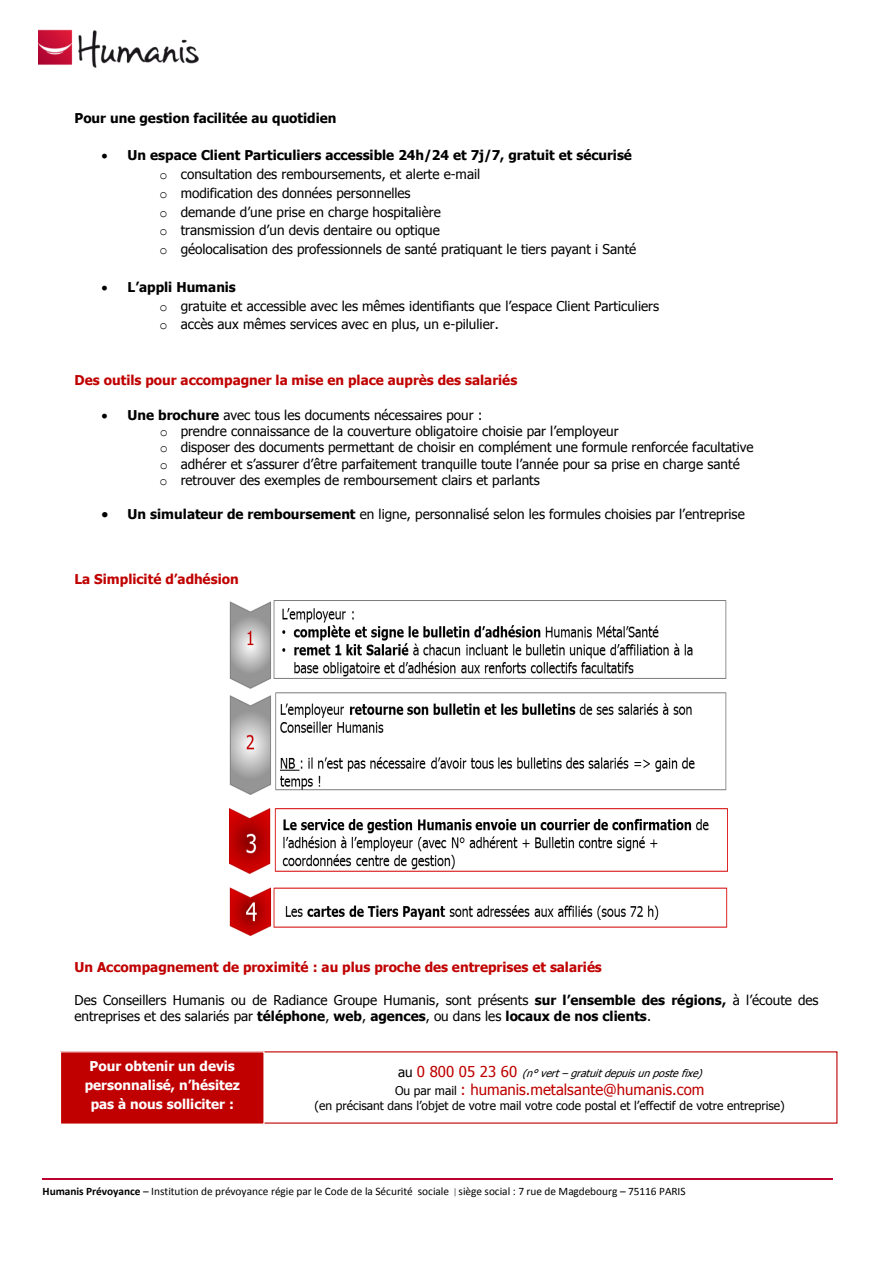
<style>
.page{position:relative;width:893px;height:1263px;background:#fff}
.page>*{position:absolute;margin:0;border:0;box-sizing:border-box;transform-origin:0 0}
.t1{font:15px "Tahoma";color:#c00000}
.t2{font:13.5px/16.2px "Tahoma";color:#000}
.t3{font:700 13.5px "Tahoma";color:#c00000}
.t4{font:700 13.5px "Tahoma";color:#000}
.t5{font:700 13.5px/18.6px "Tahoma";color:#fff;text-align:center}
.t6{font:12px "Tahoma";letter-spacing:-.005em;color:#000}
.t7{font:11.4px "Calibri";color:#000}
.t8{font:italic 10.5px "Tahoma";color:#000}
.s1{font-family:"Courier New"}
.s2{font-weight:700}
.s3{font-style:normal;font-size:13.5px}
.s4{font-style:normal;font-size:15px;color:#c00000}
.s5{font-size:12px;color:#000}
</style>
<div class="page">
<hr style="left:42px;top:1178px;width:791px;height:1px;background:#bd002e">
<img style="left:39px;top:29px;width:159px;height:39px">
<img style="left:229px;top:601px;width:498px;height:335px">
<div style="left:61px;top:1052px;width:203px;height:72px;background:#c00000"></div>
<div style="left:60px;top:1051px;width:205px;height:74px;border:1px solid #fff"></div>
<p class="t4" style="left:75px;top:109px;width:264px">Pour une gestion facilitée au quotidien</p>
<p class="t4" style="left:102px;top:147px;width:532px">• Un espace Client Particuliers accessible 24h/24 et 7j/7, gratuit et sécurisé</p>
<p class="t2" style="left:160px;top:166px;width:322px"><span class="s1">o</span> consultation des remboursements, et alerte e-mail</p>
<p class="t2" style="left:160px;top:185px;width:253px"><span class="s1">o</span> modification des données personnelles</p>
<p class="t2" style="left:160px;top:203px;width:283px"><span class="s1">o</span> demande d’une prise en charge hospitalière</p>
<p class="t2" style="left:160px;top:222px;width:282px"><span class="s1">o</span> transmission d’un devis dentaire ou optique</p>
<p class="t2" style="left:160px;top:241px;width:478px"><span class="s1">o</span> géolocalisation des professionnels de santé pratiquant le tiers payant i Santé</p>
<p class="t4" style="left:102px;top:278px;width:136px">• L’appli Humanis</p>
<p class="t2" style="left:160px;top:297px;width:501px"><span class="s1">o</span> gratuite et accessible avec les mêmes identifiants que l’espace Client Particuliers</p>
<p class="t2" style="left:160px;top:316px;width:341px"><span class="s1">o</span> accès aux mêmes services avec en plus, un e-pilulier.</p>
<p class="t3" style="left:75px;top:372px;width:444px">Des outils pour accompagner la mise en place auprès des salariés</p>
<p class="t2" style="left:102px;top:406px;width:383px">• <span class="s2">Une brochure</span> avec tous les documents nécessaires pour :</p>
<p class="t2" style="left:160px;top:423px;width:460px"><span class="s1">o</span> prendre connaissance de la couverture obligatoire choisie par l’employeur</p>
<p class="t2" style="left:160px;top:439px;width:595px"><span class="s1">o</span> disposer des documents permettant de choisir en complément une formule renforcée facultative</p>
<p class="t2" style="left:160px;top:455px;width:582px"><span class="s1">o</span> adhérer et s’assurer d’être parfaitement tranquille toute l’année pour sa prise en charge santé</p>
<p class="t2" style="left:160px;top:472px;width:382px"><span class="s1">o</span> retrouver des exemples de remboursement clairs et parlants</p>
<p class="t2" style="left:102px;top:506px;width:645px">• <span class="s2">Un simulateur de remboursement</span> en ligne, personnalisé selon les formules choisies par l’entreprise</p>
<p class="t3" style="left:75px;top:571px;width:166px">La Simplicité d’adhésion</p>
<p class="t3" style="left:75px;top:958px;width:529px">Un Accompagnement de proximité : au plus proche des entreprises et salariés</p>
<p class="t2" style="left:75px;top:991px;width:746px">Des Conseillers Humanis ou de Radiance Groupe Humanis, sont présents <span class="s2">sur l’ensemble des régions,</span> à l’écoute des entreprises et des salariés par <span class="s2">téléphone</span>, <span class="s2">web</span>, <span class="s2">agences</span>, ou dans les <span class="s2">locaux de nos clients</span>.</p>
<p class="t5" style="left:85px;top:1057px;width:157px">Pour obtenir un devis personnalisé, n’hésitez pas à nous solliciter :</p>
<p class="t8" style="left:398px;top:1066px;width:308px"><span class="s3">a u</span> <span class="s4">0 8 0 0 0 5 2 3 6 0</span> (n°vert– gratuitdepuisunposte fixe)</p>
<p class="t1" style="left:395px;top:1080px;width:311px"><span class="s5">Ou par mail</span> : humanis.metalsante@humanis.com</p>
<p class="t6" style="left:315px;top:1098px;width:472px">(en précisant dans l’objet de votre mail votre code postal et l’effectif de votre entreprise)</p>
<p class="t7" style="left:42px;top:1186px;width:645px"><span class="s2">Humanis Prévoyance</span> – Institution de prévoyance régie par le Code de la Sécurité sociale <span class="s1">|</span>siège social : 7 rue de Magdebourg – 75116 PARIS</p>
</div>
